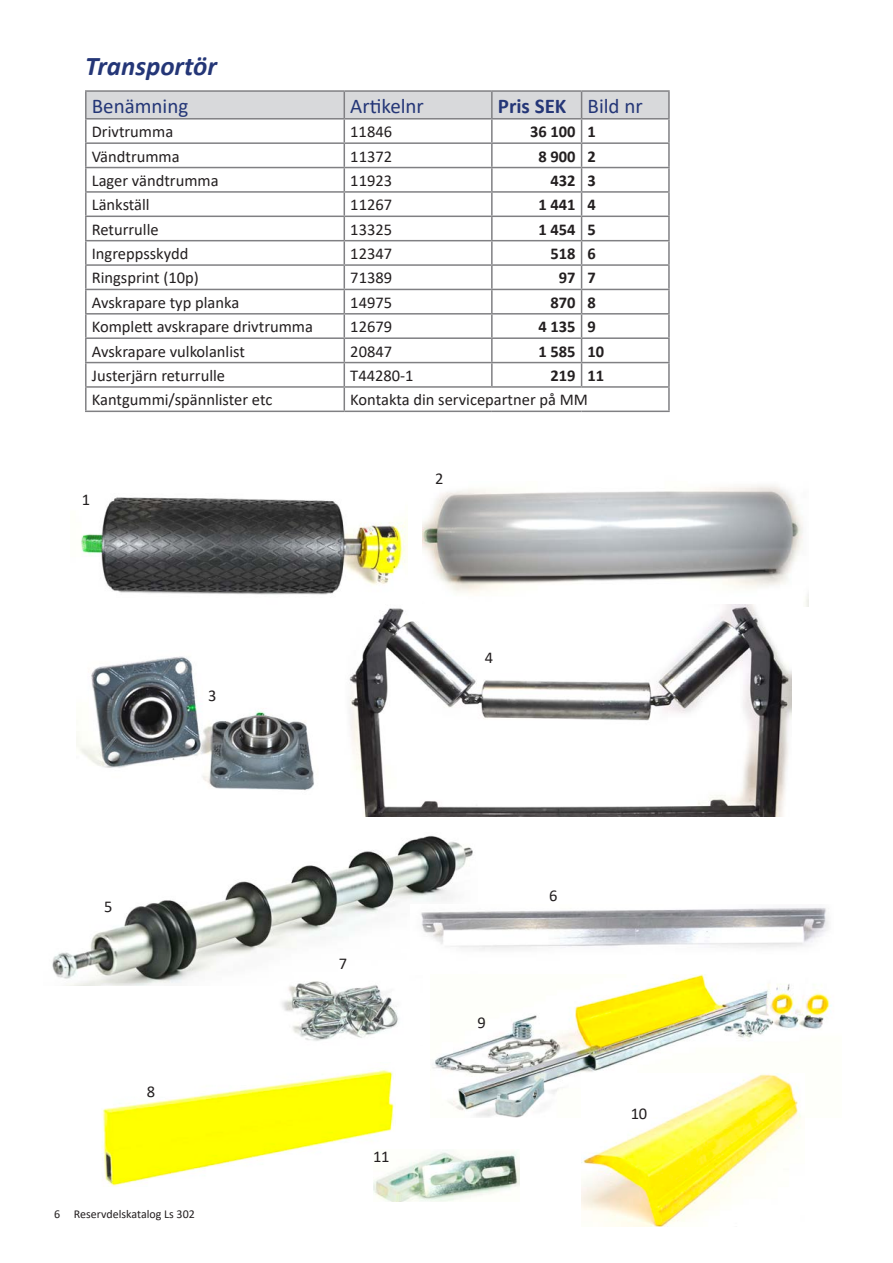
<style>
.page{position:relative;width:893px;height:1263px;background:#fff}
.page>*{position:absolute;margin:0;border:0;box-sizing:border-box;transform-origin:0 0}
.Innehållsrubrik{font:italic 700 27px "Calibri";color:#243677}
.t1{font:21px "Calibri";color:#243677}
.t2{font:700 21px "Calibri";color:#243677}
.t3{font:16.5px "Calibri";color:#231f20}
.t4{font:700 16.5px "Calibri";color:#231f20}
.t5{font:12px "Calibri";color:#231f20}
</style>
<div class="page">
<img style="left:102px;top:1070px;width:293px;height:116px">
<hr style="left:85px;top:90px;width:259px;height:2px;background:#808083">
<hr style="left:85px;top:92px;width:2px;height:26px;background:#808083">
<hr style="left:344px;top:90px;width:148px;height:2px;background:#808083">
<hr style="left:492px;top:90px;width:90px;height:2px;background:#808083">
<hr style="left:582px;top:90px;width:88px;height:2px;background:#808083">
<hr style="left:668px;top:92px;width:2px;height:26px;background:#808083">
<hr style="left:85px;top:118px;width:259px;height:2px;background:#808083">
<hr style="left:85px;top:120px;width:2px;height:22px;background:#808083">
<hr style="left:582px;top:118px;width:88px;height:2px;background:#808083">
<hr style="left:668px;top:120px;width:2px;height:22px;background:#808083">
<hr style="left:85px;top:142px;width:259px;height:2px;background:#808083">
<hr style="left:85px;top:144px;width:2px;height:23px;background:#808083">
<hr style="left:582px;top:142px;width:88px;height:2px;background:#808083">
<hr style="left:668px;top:144px;width:2px;height:23px;background:#808083">
<hr style="left:85px;top:167px;width:259px;height:1px;background:#808083">
<hr style="left:85px;top:168px;width:2px;height:23px;background:#808083">
<hr style="left:582px;top:167px;width:88px;height:1px;background:#808083">
<hr style="left:668px;top:168px;width:2px;height:23px;background:#808083">
<hr style="left:85px;top:191px;width:259px;height:2px;background:#808083">
<hr style="left:85px;top:193px;width:2px;height:23px;background:#808083">
<hr style="left:582px;top:191px;width:88px;height:2px;background:#808083">
<hr style="left:668px;top:193px;width:2px;height:23px;background:#808083">
<hr style="left:85px;top:216px;width:259px;height:1px;background:#808083">
<hr style="left:85px;top:217px;width:2px;height:23px;background:#808083">
<hr style="left:582px;top:216px;width:88px;height:1px;background:#808083">
<hr style="left:668px;top:217px;width:2px;height:23px;background:#808083">
<hr style="left:85px;top:240px;width:259px;height:1px;background:#808083">
<hr style="left:85px;top:241px;width:2px;height:23px;background:#808083">
<hr style="left:582px;top:240px;width:88px;height:1px;background:#808083">
<hr style="left:668px;top:241px;width:2px;height:23px;background:#808083">
<hr style="left:85px;top:264px;width:259px;height:2px;background:#808083">
<hr style="left:85px;top:266px;width:2px;height:23px;background:#808083">
<hr style="left:582px;top:264px;width:88px;height:2px;background:#808083">
<hr style="left:668px;top:266px;width:2px;height:23px;background:#808083">
<hr style="left:85px;top:289px;width:259px;height:1px;background:#808083">
<hr style="left:85px;top:290px;width:2px;height:23px;background:#808083">
<hr style="left:582px;top:289px;width:88px;height:1px;background:#808083">
<hr style="left:668px;top:290px;width:2px;height:23px;background:#808083">
<hr style="left:85px;top:313px;width:259px;height:2px;background:#808083">
<hr style="left:85px;top:315px;width:2px;height:22px;background:#808083">
<hr style="left:582px;top:313px;width:88px;height:2px;background:#808083">
<hr style="left:668px;top:315px;width:2px;height:22px;background:#808083">
<hr style="left:85px;top:337px;width:259px;height:2px;background:#808083">
<hr style="left:85px;top:339px;width:2px;height:23px;background:#808083">
<hr style="left:582px;top:337px;width:88px;height:2px;background:#808083">
<hr style="left:668px;top:339px;width:2px;height:23px;background:#808083">
<hr style="left:85px;top:362px;width:259px;height:1px;background:#808083">
<hr style="left:85px;top:363px;width:2px;height:23px;background:#808083">
<hr style="left:582px;top:362px;width:88px;height:1px;background:#808083">
<hr style="left:668px;top:363px;width:2px;height:23px;background:#808083">
<hr style="left:85px;top:386px;width:259px;height:2px;background:#808083">
<hr style="left:85px;top:388px;width:2px;height:23px;background:#808083">
<svg style="left:86px;top:91px;width:583px;height:320px"></svg>
<hr style="left:492px;top:386px;width:90px;height:2px;background:#808083">
<hr style="left:582px;top:386px;width:88px;height:2px;background:#808083">
<hr style="left:668px;top:388px;width:2px;height:23px;background:#808083">
<hr style="left:85px;top:411px;width:259px;height:1px;background:#808083">
<hr style="left:344px;top:411px;width:148px;height:1px;background:#808083">
<hr style="left:492px;top:411px;width:90px;height:1px;background:#808083">
<hr style="left:582px;top:411px;width:88px;height:1px;background:#808083">
<img style="left:81px;top:497px;width:326px;height:98px">
<img style="left:422px;top:485px;width:386px;height:122px">
<img style="left:77px;top:656px;width:237px;height:134px">
<img style="left:349px;top:604px;width:442px;height:213px">
<img style="left:52px;top:835px;width:421px;height:151px">
<img style="left:411px;top:904px;width:418px;height:62px">
<img style="left:430px;top:974px;width:402px;height:143px">
<img style="left:582px;top:1073px;width:222px;height:154px">
<img style="left:278px;top:976px;width:144px;height:65px">
<img style="left:373px;top:1150px;width:147px;height:51px">
<p class="Innehållsrubrik" style="left:85px;top:47px;width:133px">Transportör</p>
<p class="t1" style="left:92px;top:91px;width:98px">Benämning</p>
<p class="t1" style="left:350px;top:91px;width:75px">Artikelnr</p>
<p class="t2" style="left:498px;top:91px;width:70px">Pris SEK</p>
<p class="t1" style="left:588px;top:91px;width:57px">Bild nr</p>
<p class="t3" style="left:92px;top:120px;width:83px">Drivtrumma</p>
<p class="t3" style="left:350px;top:120px;width:43px">11846</p>
<p class="t4" style="left:530px;top:120px;width:47px">36 100</p>
<p class="t4" style="left:588px;top:120px;width:10px">1</p>
<p class="t3" style="left:92px;top:145px;width:89px">Vändtrumma</p>
<p class="t3" style="left:350px;top:145px;width:43px">11372</p>
<p class="t4" style="left:538px;top:144px;width:39px">8 900</p>
<p class="t4" style="left:588px;top:144px;width:10px">2</p>
<p class="t3" style="left:92px;top:169px;width:128px">Lager vändtrumma</p>
<p class="t3" style="left:350px;top:169px;width:43px">11923</p>
<p class="t4" style="left:550px;top:169px;width:27px">432</p>
<p class="t4" style="left:588px;top:169px;width:10px">3</p>
<p class="t3" style="left:92px;top:193px;width:59px">Länkställ</p>
<p class="t3" style="left:350px;top:193px;width:43px">11267</p>
<p class="t4" style="left:538px;top:193px;width:39px">1 441</p>
<p class="t4" style="left:588px;top:193px;width:10px">4</p>
<p class="t3" style="left:92px;top:218px;width:68px">Returrulle</p>
<p class="t3" style="left:350px;top:218px;width:43px">13325</p>
<p class="t4" style="left:538px;top:217px;width:39px">1 454</p>
<p class="t4" style="left:588px;top:217px;width:10px">5</p>
<p class="t3" style="left:92px;top:242px;width:98px">Ingreppsskydd</p>
<p class="t3" style="left:350px;top:242px;width:43px">12347</p>
<p class="t4" style="left:550px;top:242px;width:27px">518</p>
<p class="t4" style="left:588px;top:242px;width:10px">6</p>
<p class="t3" style="left:92px;top:266px;width:109px">Ringsprint (10p)</p>
<p class="t3" style="left:350px;top:266px;width:43px">71389</p>
<p class="t4" style="left:559px;top:266px;width:18px">97</p>
<p class="t4" style="left:588px;top:266px;width:10px">7</p>
<p class="t3" style="left:92px;top:291px;width:149px">Avskrapare typ planka</p>
<p class="t3" style="left:350px;top:291px;width:43px">14975</p>
<p class="t4" style="left:550px;top:291px;width:27px">870</p>
<p class="t4" style="left:588px;top:291px;width:10px">8</p>
<p class="t3" style="left:92px;top:315px;width:223px">Komplett avskrapare drivtrumma</p>
<p class="t3" style="left:350px;top:315px;width:43px">12679</p>
<p class="t4" style="left:538px;top:315px;width:39px">4 135</p>
<p class="t4" style="left:588px;top:315px;width:10px">9</p>
<p class="t3" style="left:92px;top:340px;width:155px">Avskrapare vulkolanlist</p>
<p class="t3" style="left:350px;top:340px;width:43px">20847</p>
<p class="t4" style="left:538px;top:339px;width:39px">1 585</p>
<p class="t4" style="left:588px;top:339px;width:18px">10</p>
<p class="t3" style="left:92px;top:364px;width:135px">Justerjärn returrulle</p>
<p class="t3" style="left:350px;top:364px;width:65px">T44280-1</p>
<p class="t4" style="left:550px;top:364px;width:27px">219</p>
<p class="t4" style="left:588px;top:364px;width:18px">11</p>
<p class="t3" style="left:92px;top:388px;width:182px">Kantgummi/spännlister etc</p>
<p class="t3" style="left:350px;top:388px;width:239px">Kontakta din servicepartner på MM</p>
<p class="t3" style="left:82px;top:488px;width:10px">1</p>
<p class="t3" style="left:208px;top:684px;width:10px">3</p>
<p class="t3" style="left:104px;top:895px;width:10px">5</p>
<p class="t3" style="left:147px;top:1080px;width:10px">8</p>
<p class="t5" style="left:54px;top:1206px;width:142px">6 Reservdelskatalog Ls 302</p>
<p class="t3" style="left:435px;top:467px;width:10px">2</p>
<p class="t3" style="left:485px;top:646px;width:10px">4</p>
<p class="t3" style="left:339px;top:952px;width:10px">7</p>
<p class="t3" style="left:373px;top:1145px;width:18px">11</p>
<p class="t3" style="left:478px;top:1011px;width:10px">9</p>
<p class="t3" style="left:549px;top:884px;width:10px">6</p>
<p class="t3" style="left:631px;top:1102px;width:18px">10</p>
</div>
